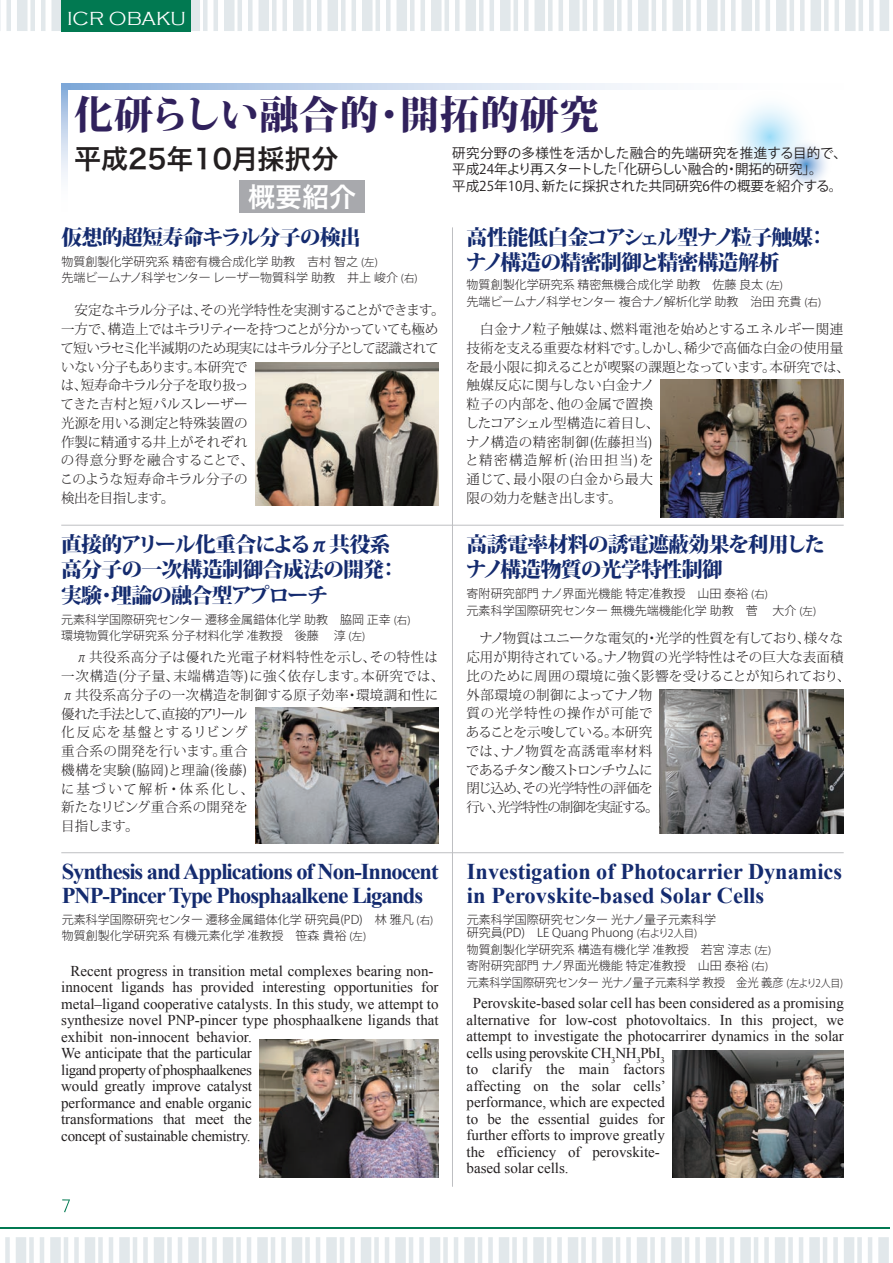
<style>
.page{position:relative;width:893px;height:1263px;background:#fff}
.page>*{position:absolute;margin:0;border:0;box-sizing:border-box;transform-origin:0 0}
.t1{font:800 39px "Koz Min Pro";letter-spacing:.025em;color:#30215c}
.t2{font:27px "Hira Kaku Pro W6";color:#231f20}
.t3{font:27px "Hira Kaku Pro W6";color:#fff}
.t4{font:700 22.5px/24px "Times New Roman";letter-spacing:-.045em;color:#142b6f}
.t5{font:700 22.5px/24px "Times New Roman";color:#142b6f}
.t6{font:800 21px/25.2px "Koz Min Pro";letter-spacing:-.04em;color:#142b6f}
.t7{font:300 19.5px "Copperplate Gothic";color:#fff}
.t8{font:15px/16.5px "Times New Roman";color:#231f20}
.t9{font:300 13.5px/18.8px "Koz Min Pr 6 N";letter-spacing:-.005em;color:#231f20}
.t10{font:300 13.5px/18.8px "Koz Min Pr 6 N";letter-spacing:-.025em;color:#231f20}
.t11{font:300 13.5px/18.8px "Koz Min Pr 6 N";letter-spacing:.025em;color:#231f20}
.t12{font:13.5px/16.5px "Koz Go Pr 6 N";color:#231f20}
.t13{font:300 12px/16.5px "Koz Go Pro";color:#231f20}
.s1{font-size:10.5px}
</style>
<div class="page">
<svg style="left:0;top:0;width:889px;height:31px"></svg>
<svg style="left:5px;top:1237px;width:884px;height:26px"></svg>
<div style="left:61px;top:0;width:129px;height:31px;background:#017951"></div>
<hr style="left:0;top:1227px;width:889px;height:1px;background:#017951">
<svg style="left:62px;top:1199px;width:8px;height:13px"></svg>
<svg style="left:723px;top:90px;width:92px;height:92px"></svg>
<svg style="left:780px;top:139px;width:51px;height:51px"></svg>
<div style="left:240px;top:180px;width:125px;height:32px;background:#a8a9ad"></div>
<img style="left:255px;top:708px;width:183px;height:136px">
<img style="left:259px;top:1040px;width:180px;height:137px">
<img style="left:672px;top:1051px;width:172px;height:126px">
<img style="left:660px;top:690px;width:183px;height:144px">
<img style="left:660px;top:380px;width:184px;height:137px">
<img style="left:255px;top:362px;width:183px;height:143px">
<hr style="left:452px;top:227px;width:1px;height:960px;background:#bebfc2">
<hr style="left:61px;top:852px;width:783px;height:1px;background:#bebfc2">
<hr style="left:61px;top:525px;width:783px;height:1px;background:#bebfc2">
<svg style="left:67px;top:84px;width:574px;height:6px;background:#c3d5ec"></svg>
<svg style="left:61px;top:84px;width:6px;height:95px"></svg>
<h3 class="t7" style="left:67px;top:8px;width:120px">ICR OBAKU</h3>
<h1 class="t1" style="left:74px;top:85px;width:526px">化研らしい融合的・開拓的研究</h1>
<h2 class="t2" style="left:74px;top:134px;width:266px">平成25年10月採択分</h2>
<p class="t12" style="left:452px;top:145px;width:396px">研究分野の多様性を活かした融合的先端研究を推進する目的で、平成24年より再スタートした「化研らしい融合的・開拓的研究」。<br>平成25年10月、新たに採択された共同研究6件の概要を紹介する。</p>
<h2 class="t3" style="left:248px;top:172px;width:109px">概要紹介</h2>
<h3 class="t6" style="left:61px;top:223px;width:301px">仮想的超短寿命キラル分子の検出</h3>
<p class="t13" style="left:61px;top:253px;width:358px">物質創製化学研究系 精密有機合成化学 助教　吉村 智之 <span class="s1">(左)<br></span>先端ビームナノ科学センター レーザー物質科学 助教　井上 峻介 <span class="s1">(右)</span></p>
<p class="t10" style="left:60px;top:301px;width:386px">　安定なキラル分子は、その光学特性を実測することができます。一方で、構造上ではキラリティーを持つことが分かっていても極めて短いラセミ化半減期のため現実にはキラル分子として認識されていない分子もあります。本研究で<br>は、短寿命キラル分子を取り扱っ<br>てきた吉村と短パルスレーザー<br>光源を用いる測定と特殊装置の<br>作製に精通する井上がそれぞれ<br>の得意分野を融合することで、<br>このような短寿命キラル分子の<br>検出を目指します。</p>
<h3 class="t6" style="left:61px;top:531px;width:340px">直接的アリール化重合によるπ共役系高分子の一次構造制御合成法の開発：実験・理論の融合型アプローチ</h3>
<p class="t13" style="left:61px;top:611px;width:351px">元素科学国際研究センター 遷移金属錯体化学 助教　脇岡 正幸 <span class="s1">(右)</span>環境物質化学研究系 分子材料化学 准教授　後藤 　淳 <span class="s1">(左)</span></p>
<p class="t11" style="left:61px;top:648px;width:385px">　π共役系高分子は優れた光電子材料特性を示し、その特性は一次構造(分子量、末端構造等)に強く依存します。本研究では、π共役系高分子の一次構造を制御する原子効率・環境調和性に優れた手法として、直接的アリール<br>化反応を基盤とするリビング<br>重合系の開発を行います。重合<br>機構を実験(脇岡)と理論(後藤)<br>に基づいて解析・体系化し、<br>新たなリビング重合系の開発を<br>目指します。</p>
<h3 class="t4" style="left:62px;top:858px;width:378px">Synthesis and Applications of Non-Innocent<br>PNP-Pincer Type Phosphaalkene Ligands</h3>
<p class="t13" style="left:62px;top:911px;width:373px">元素科学国際研究センター 遷移金属錯体化学 研究員(PD)　林 雅凡 <span class="s1">(右)</span>物質創製化学研究系 有機元素化学 准教授　笹森 貴裕 <span class="s1">(左)</span></p>
<p class="t8" style="left:61px;top:962px;width:379px;text-indent:9px">Recent progress in transition metal complexes bearing non&shy;innocent ligands has provided interesting opportunities for metal–ligand cooperative catalysts. In this study, we attempt to synthesize novel PNP-pincer type phosphaalkene ligands that exhibit non-innocent behavior.<br>We anticipate that the particular<br>ligand property of phosphaalkenes<br>would greatly improve catalyst<br>performance and enable organic<br>transformations that meet the<br>concept of sustainable chemistry.</p>
<h3 class="t6" style="left:466px;top:223px;width:363px">高性能低白金コアシェル型ナノ粒子触媒：ナノ構造の精密制御と精密構造解析</h3>
<p class="t13" style="left:467px;top:277px;width:356px">物質創製化学研究系 精密無機合成化学 助教　佐藤 良太 <span class="s1">(左)<br></span>先端ビームナノ科学センター 複合ナノ解析化学 助教　治田 充貴 <span class="s1">(右)</span></p>
<p class="t9" style="left:465px;top:320px;width:386px;text-indent:15px">白金ナノ粒子触媒は、燃料電池を始めとするエネルギー関連技術を支える重要な材料です。しかし、稀少で高価な白金の使用量を最小限に抑えることが喫緊の課題となっています。本研究では、触媒反応に関与しない白金ナノ<br>粒子の内部を、他の金属で置換<br>したコアシェル型構造に着目し、<br>ナノ構造の精密制御(佐藤担当)<br>と精密構造解析(治田担当)を<br>通じて、最小限の白金から最大<br>限の効力を魅き出します。</p>
<h3 class="t6" style="left:466px;top:531px;width:361px">高誘電率材料の誘電遮蔽効果を利用したナノ構造物質の光学特性制御</h3>
<p class="t13" style="left:467px;top:586px;width:351px">寄附研究部門 ナノ界面光機能 特定准教授　山田 泰裕 <span class="s1">(右)<br></span>元素科学国際研究センター 無機先端機能化学 助教　菅 　大介 <span class="s1">(左)</span></p>
<p class="t9" style="left:466px;top:629px;width:386px">　ナノ物質はユニークな電気的・光学的性質を有しており、様々な応用が期待されている。ナノ物質の光学特性はその巨大な表面積比のために周囲の環境に強く影響を受けることが知られており、外部環境の制御によってナノ物<br>質の光学特性の操作が可能で<br>あることを示唆している。本研究<br>では、ナノ物質を高誘電率材料<br>であるチタン酸ストロンチウムに<br>閉じ込め、その光学特性の評価を<br>行い、光学特性の制御を実証する。</p>
<h3 class="t5" style="left:467px;top:858px;width:377px">Investigation of Photocarrier Dynamics in Perovskite-based Solar Cells</h3>
<p class="t13" style="left:467px;top:912px;width:251px;line-height:13.5px">元素科学国際研究センター 光ナノ量子元素科学研究員(PD)　LE Quang Phuong <span class="s1">(右より2人目)</span></p>
<p class="t13" style="left:467px;top:941px;width:378px">物質創製化学研究系 構造有機化学 准教授　若宮 淳志 <span class="s1">(左)<br></span>寄附研究部門 ナノ界面光機能 特定准教授　山田 泰裕 <span class="s1">(右)<br></span>元素科学国際研究センター 光ナノ量子元素科学 教授　金光 義彦 <span class="s1">(左より2人目)</span></p>
<p class="t8" style="left:467px;top:995px;width:379px;text-indent:6px">Perovskite-based solar cell has been considered as a promising alternative for low-cost photovoltaics. In this project, we attempt to investigate the photocarrirer dynamics in the solar cells using perovskite CH<sub>3</sub>NH<sub>3</sub>PbI<sub>3<br></sub>to clarify the main factors<br>affecting on the solar cells’<br>performance, which are expected<br>to be the essential guides for<br>further efforts to improve greatly<br>the efficiency of perovskite-<br>based solar cells.</p>
</div>
